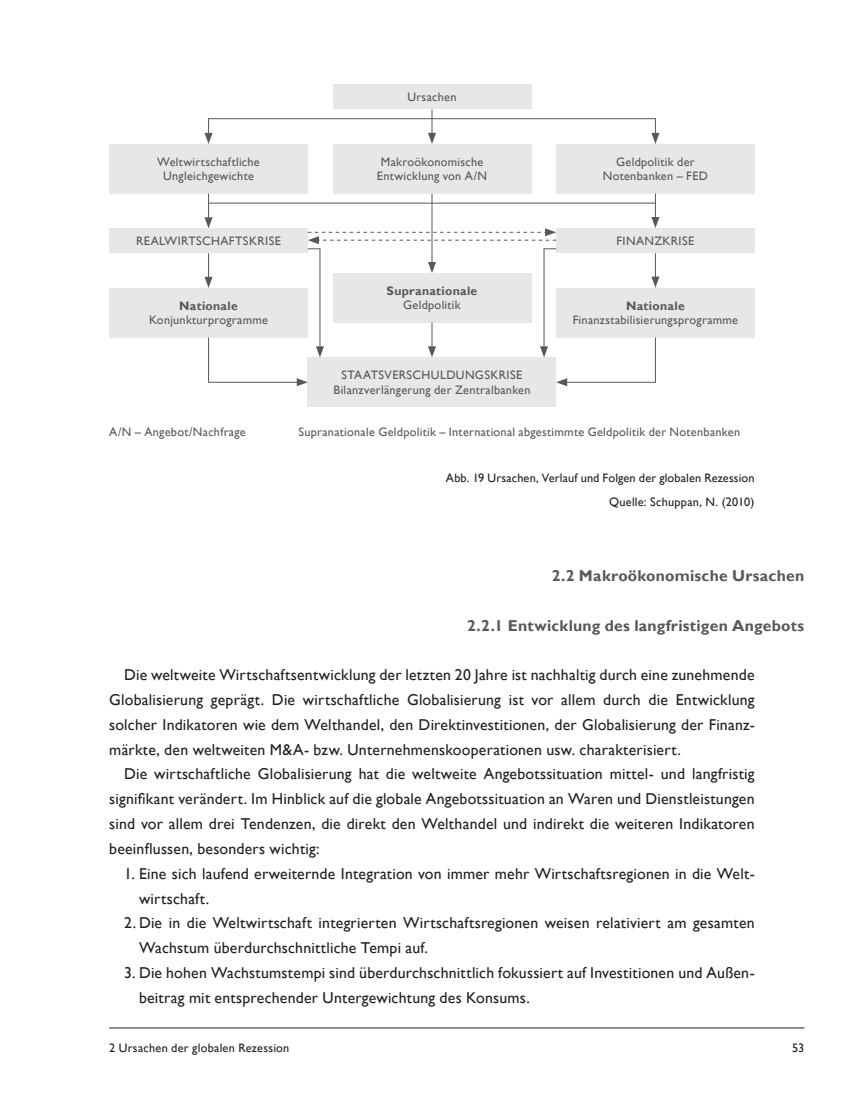
<style>
.page{position:relative;width:864px;height:1112px;background:#fff}
.page>*{position:absolute;margin:0;border:0;box-sizing:border-box;transform-origin:0 0}
.t1{font:15.75px/24.8px "Gill Sans";letter-spacing:.015em;color:#231f20}
.t2{font:700 15.75px "Gill Sans";letter-spacing:.015em;color:#57585a}
.t3{font:12.25px/14.7px "Gill Sans";letter-spacing:.02em;color:#57585a;text-align:center}
.t4{font:12.25px/24.8px "Gill Sans";letter-spacing:.02em;color:#231f20;text-align:right}
.t5{font:700 12.25px "Gill Sans";letter-spacing:.025em;color:#57585a}
</style>
<div class="page">
<hr style="left:109px;top:1027px;width:695px;height:1px;background:#231f20">
<div style="left:332px;top:84px;width:199px;height:25px;background:#e6e7e9"></div>
<div style="left:332px;top:144px;width:199px;height:49px;background:#e6e7e9"></div>
<div style="left:109px;top:144px;width:199px;height:49px;background:#e6e7e9"></div>
<div style="left:109px;top:228px;width:199px;height:25px;background:#e6e7e9"></div>
<div style="left:556px;top:228px;width:198px;height:25px;background:#e6e7e9"></div>
<div style="left:109px;top:288px;width:199px;height:49px;background:#e6e7e9"></div>
<div style="left:556px;top:288px;width:198px;height:49px;background:#e6e7e9"></div>
<div style="left:332px;top:273px;width:199px;height:49px;background:#e6e7e9"></div>
<div style="left:308px;top:357px;width:248px;height:50px;background:#e6e7e9"></div>
<div style="left:556px;top:144px;width:198px;height:49px;background:#e6e7e9"></div>
<svg style="left:428px;top:109px;width:8px;height:35px"></svg>
<svg style="left:651px;top:193px;width:8px;height:35px"></svg>
<svg style="left:651px;top:253px;width:8px;height:34px"></svg>
<svg style="left:651px;top:118px;width:8px;height:26px"></svg>
<hr style="left:431px;top:193px;width:1px;height:72px;background:#57585a">
<svg style="left:428px;top:262px;width:8px;height:11px"></svg>
<svg style="left:204px;top:119px;width:8px;height:25px"></svg>
<svg style="left:204px;top:193px;width:8px;height:35px"></svg>
<svg style="left:204px;top:253px;width:8px;height:35px"></svg>
<svg style="left:428px;top:322px;width:8px;height:35px"></svg>
<hr style="left:208px;top:118px;width:447px;height:1px;background:#57585a">
<hr style="left:208px;top:203px;width:447px;height:1px;background:#57585a">
<hr style="left:208px;top:337px;width:1px;height:45px;background:#57585a">
<hr style="left:208px;top:382px;width:91px;height:1px;background:#57585a">
<svg style="left:296px;top:378px;width:12px;height:8px"></svg>
<hr style="left:654px;top:337px;width:1px;height:45px;background:#57585a">
<hr style="left:564px;top:382px;width:91px;height:1px;background:#57585a">
<svg style="left:556px;top:378px;width:11px;height:8px"></svg>
<hr style="left:319px;top:248px;width:1px;height:101px;background:#57585a">
<svg style="left:316px;top:346px;width:8px;height:11px"></svg>
<hr style="left:543px;top:248px;width:1px;height:101px;background:#57585a">
<svg style="left:540px;top:346px;width:8px;height:11px"></svg>
<svg style="left:308px;top:228px;width:248px;height:21px"></svg>
<p class="t3" style="left:157px;top:154px;width:104px">Weltwirtschaftliche<br>Ungleichgewichte</p>
<p class="t3" style="left:407px;top:90px;width:51px">Ursachen</p>
<p class="t3" style="left:377px;top:154px;width:111px">Makroökonomische<br>Entwicklung von A/N</p>
<p class="t3" style="left:602px;top:154px;width:107px">Geldpolitik der<br>Notenbanken – FED</p>
<p class="t3" style="left:136px;top:233px;width:16px">Realwirtschaftskrise</p>
<p class="t3" style="left:616px;top:233px;width:15px">Finanzkrise</p>
<p class="t5" style="left:179px;top:298px;width:60px">Nationale</p>
<p class="t3" style="left:149px;top:313px;width:120px">Konjunkturprogramme</p>
<p class="t5" style="left:386px;top:283px;width:92px">Supranationale</p>
<p class="t3" style="left:403px;top:298px;width:59px">Geldpolitik</p>
<p class="t3" style="left:333px;top:368px;width:199px;text-align:left;text-indent:8px">Staatsverschuldungskrise<br>Bilanzverlängerung der Zentralbanken</p>
<p class="t5" style="left:625px;top:298px;width:60px">Nationale</p>
<p class="t3" style="left:572px;top:313px;width:167px">Finanzstabilisierungsprogramme</p>
<p class="t3" style="left:109px;top:425px;width:138px">A/N – Angebot/Nachfrage</p>
<p class="t3" style="left:298px;top:425px;width:443px">Supranationale Geldpolitik – International abgestimmte Geldpolitik der Notenbanken</p>
<p class="t4" style="left:445px;top:465px;width:310px">Abb. 19 Ursachen, Verlauf und Folgen der globalen Rezession<br>Quelle: Schuppan, N. (2010)</p>
<p class="t2" style="left:551px;top:566px;width:254px">2.2 Makroökonomische Ursachen</p>
<p class="t2" style="left:467px;top:615px;width:338px">2.2.1 Entwicklung des langfristigen Angebots</p>
<p class="t1" style="left:109px;top:662px;width:646px;text-align:justify;text-indent:15px">Die weltweite Wirtschaftsentwicklung der letzten 20 Jahre ist nachhaltig durch eine zunehmende Globalisierung geprägt. Die wirtschaftliche Globalisierung ist vor allem durch die Entwicklung solcher Indikatoren wie dem Welthandel, den Direktinvestitionen, der Globalisierung der Finanz&shy;märkte, den weltweiten M&amp;A- bzw. Unternehmenskooperationen usw. charakterisiert.</p>
<p class="t1" style="left:109px;top:761px;width:646px;text-align:justify;text-indent:15px">Die wirtschaftliche Globalisierung hat die weltweite Angebotssituation mittel- und langfristig signifikant verändert. Im Hinblick auf die globale Angebotssituation an Waren und Dienstleistungen sind vor allem drei Tendenzen, die direkt den Welthandel und indirekt die weiteren Indikatoren beeinflussen, besonders wichtig:</p>
<p class="t1" style="left:139px;top:861px;width:617px;text-indent:-15px">1. Eine sich laufend erweiternde Integration von immer mehr Wirtschaftsregionen in die Welt&shy;wirtschaft.</p>
<p class="t1" style="left:139px;top:910px;width:617px;text-indent:-15px">2. Die in die Weltwirtschaft integrierten Wirtschaftsregionen weisen relativiert am gesamten<br>Wachstum überdurchschnittliche Tempi auf.</p>
<p class="t1" style="left:139px;top:960px;width:617px;text-indent:-15px">3. Die hohen Wachstumstempi sind überdurchschnittlich fokussiert auf Investitionen und Außen&shy;beitrag mit entsprechender Untergewichtung des Konsums.</p>
<p class="t4" style="left:109px;top:1035px;width:182px">2 Ursachen der globalen Rezession</p>
<p class="t4" style="left:791px;top:1035px;width:14px">53</p>
</div>
